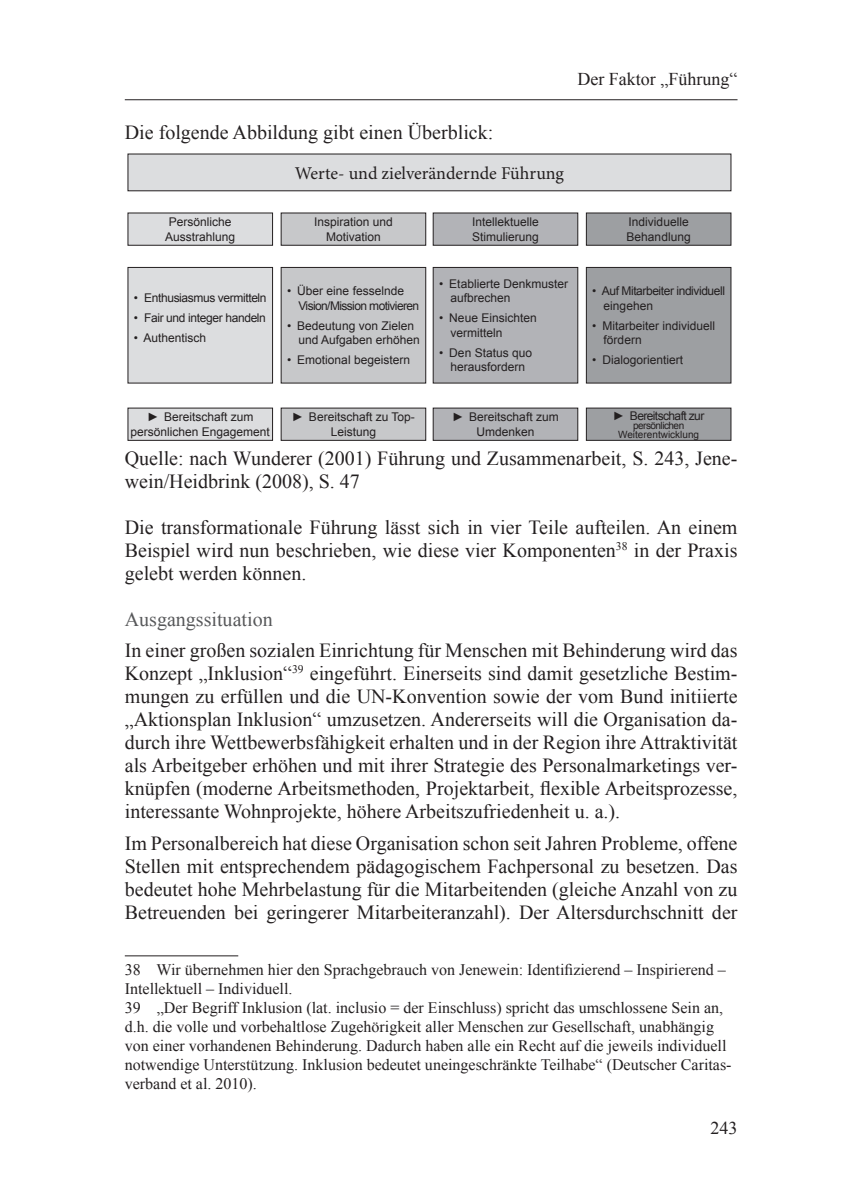
<style>
.page{position:relative;width:851px;height:1191px;background:#fff}
.page>*{position:absolute;margin:0;border:0;box-sizing:border-box;transform-origin:0 0}
.t1{font:20px/23px "Times New Roman";color:#231f20;text-align:justify}
.t2{font:20px "Times New Roman";color:#57585a}
.t3{font:18px "Minion Pro";color:#231f20}
.t4{font:18px "Times New Roman";color:#231f20}
.t5{font:16px/19px "Times New Roman";color:#231f20}
.t6{font:12px/14.4px "Arial";color:#231f20;text-align:center}
.t7{font:12px/14.4px "Arial";letter-spacing:-.05em;color:#231f20}
.t8{font:12px "Arial";letter-spacing:-.03em;color:#231f20}
.t9{font:12px/14.4px "Arial";letter-spacing:-.035em;color:#231f20}
.t10{font:10px/9px "Arial";color:#231f20;text-align:center}
</style>
<div class="page">
<hr style="left:125px;top:99px;width:612px;height:1px;background:#231f20">
<hr style="left:125px;top:955px;width:113px;height:1px;background:#231f20">
<svg style="left:127px;top:153px;width:604px;height:38px;background:#d3d4d6"></svg>
<svg style="left:127px;top:212px;width:146px;height:34px;background:#cfd0d2"></svg>
<svg style="left:127px;top:407px;width:146px;height:34px;background:#cfd0d2"></svg>
<div style="left:127px;top:267px;width:146px;height:116px;background:#dcdddf"></div>
<svg style="left:280px;top:212px;width:146px;height:34px;background:#bcbdbf"></svg>
<svg style="left:280px;top:407px;width:146px;height:34px;background:#bcbdbf"></svg>
<div style="left:280px;top:267px;width:146px;height:116px;background:#c7c8ca"></div>
<svg style="left:432px;top:212px;width:146px;height:34px;background:#a9aaae"></svg>
<svg style="left:432px;top:407px;width:146px;height:34px;background:#a9aaae"></svg>
<div style="left:432px;top:267px;width:146px;height:116px;background:#b2b3b7"></div>
<svg style="left:585px;top:212px;width:146px;height:34px;background:#97989b"></svg>
<svg style="left:585px;top:407px;width:146px;height:34px;background:#97989b"></svg>
<div style="left:585px;top:267px;width:146px;height:116px;background:#9d9fa2"></div>
<p class="t1" style="left:125px;top:120px;width:370px">Die folgende Abbildung gibt einen Überblick:</p>
<p class="t6" style="left:165px;top:215px;width:72px">Persönliche<br>Ausstrahlung</p>
<p class="t3" style="left:295px;top:161px;width:271px">Werte- und zielverändernde Führung</p>
<p class="t6" style="left:314px;top:215px;width:80px">Inspiration und<br>Motivation</p>
<p class="t6" style="left:472px;top:215px;width:68px;text-align:left">Intellektuelle<br>Stimulierung</p>
<p class="t4" style="left:577px;top:67px;width:161px">Der Faktor „Führung“</p>
<p class="t6" style="left:626px;top:215px;width:66px;text-align:left">Individuelle<br>Behandlung</p>
<p class="t8" style="left:134px;top:290px;width:134px">• Enthusiasmus vermitteln</p>
<p class="t8" style="left:134px;top:310px;width:133px">• Fair und integer handeln</p>
<p class="t6" style="left:134px;top:331px;width:74px">• Authentisch</p>
<p class="t7" style="left:298px;top:284px;width:122px;text-indent:-11px">• Über eine fesselnde<br>Vision/Mission motivieren</p>
<p class="t6" style="left:298px;top:318px;width:123px;text-align:left;text-indent:-11px">• Bedeutung von Zielen und Aufgaben erhöhen</p>
<p class="t6" style="left:287px;top:353px;width:124px">• Emotional begeistern</p>
<p class="t6" style="left:450px;top:277px;width:119px;text-align:left;text-indent:-11px">• Etablierte Denkmuster aufbrechen</p>
<p class="t6" style="left:450px;top:311px;width:88px;text-align:left;text-indent:-11px">• Neue Einsichten vermitteln</p>
<p class="t6" style="left:439px;top:345px;width:94px">• Den Status quo herausfordern</p>
<p class="t9" style="left:603px;top:284px;width:123px;text-indent:-11px">• Auf Mitarbeiter individuell eingehen</p>
<p class="t6" style="left:603px;top:318px;width:113px;text-align:left;text-indent:-11px">• Mitarbeiter individuell fördern</p>
<p class="t6" style="left:592px;top:353px;width:92px">• Dialogorientiert</p>
<p class="t6" style="left:130px;top:410px;width:141px">► Bereitschaft zum persönlichen Engagement</p>
<p class="t6" style="left:292px;top:410px;width:124px">► Bereitschaft zu Top-<br>Leistung</p>
<p class="t6" style="left:452px;top:410px;width:108px">► Bereitschaft zum<br>Umdenken</p>
<p class="t7" style="left:613px;top:408px;width:93px">► Bereitschaft zur</p>
<p class="t10" style="left:618px;top:421px;width:82px">persönlichen<br>Weiterentwicklung</p>
<p class="t1" style="left:125px;top:446px;width:614px">Quelle: nach Wunderer (2001) Führung und Zusammenarbeit, S. 243, Jene&shy;wein/Heidbrink (2008), S. 47</p>
<p class="t1" style="left:125px;top:515px;width:614px">Die transformationale Führung lässt sich in vier Teile aufteilen. An einem Beispiel wird nun beschrieben, wie diese vier Komponenten<sup>38</sup> in der Praxis gelebt werden können.</p>
<p class="t2" style="left:125px;top:605px;width:149px">Ausgangssituation</p>
<p class="t1" style="left:125px;top:638px;width:614px">In einer großen sozialen Einrichtung für Menschen mit Behinderung wird das Konzept „Inklusion“<sup>39</sup> eingeführt. Einerseits sind damit gesetzliche Bestim&shy;mungen zu erfüllen und die UN-Konvention sowie der vom Bund initiierte „Aktionsplan Inklusion“ umzusetzen. Andererseits will die Organisation da&shy;durch ihre Wettbewerbsfähigkeit erhalten und in der Region ihre Attraktivität als Arbeitgeber erhöhen und mit ihrer Strategie des Personalmarketings ver&shy;knüpfen (moderne Arbeitsmethoden, Projektarbeit, flexible Arbeitsprozesse, interessante Wohnprojekte, höhere Arbeitszufriedenheit u. a.).</p>
<p class="t1" style="left:125px;top:831px;width:614px">Im Personalbereich hat diese Organisation schon seit Jahren Probleme, offene Stellen mit entsprechendem pädagogischem Fachpersonal zu besetzen. Das bedeutet hohe Mehrbelastung für die Mitarbeitenden (gleiche Anzahl von zu Betreuenden bei geringerer Mitarbeiteranzahl). Der Altersdurchschnitt der</p>
<p class="t5" style="left:125px;top:959px;width:608px">38 Wir übernehmen hier den Sprachgebrauch von Jenewein: Identifizierend – Inspirierend – Intellektuell – Individuell.<br>39 „Der Begriff Inklusion (lat. inclusio = der Einschluss) spricht das umschlossene Sein an, d.h. die volle und vorbehaltlose Zugehörigkeit aller Menschen zur Gesellschaft, unabhängig von einer vorhandenen Behinderung. Dadurch haben alle ein Recht auf die jeweils individuell notwendige Unterstützung. Inklusion bedeutet uneingeschränkte Teilhabe“ (Deutscher Caritas&shy;verband et al. 2010).</p>
<p class="t4" style="left:710px;top:1115px;width:28px">243</p>
</div>
